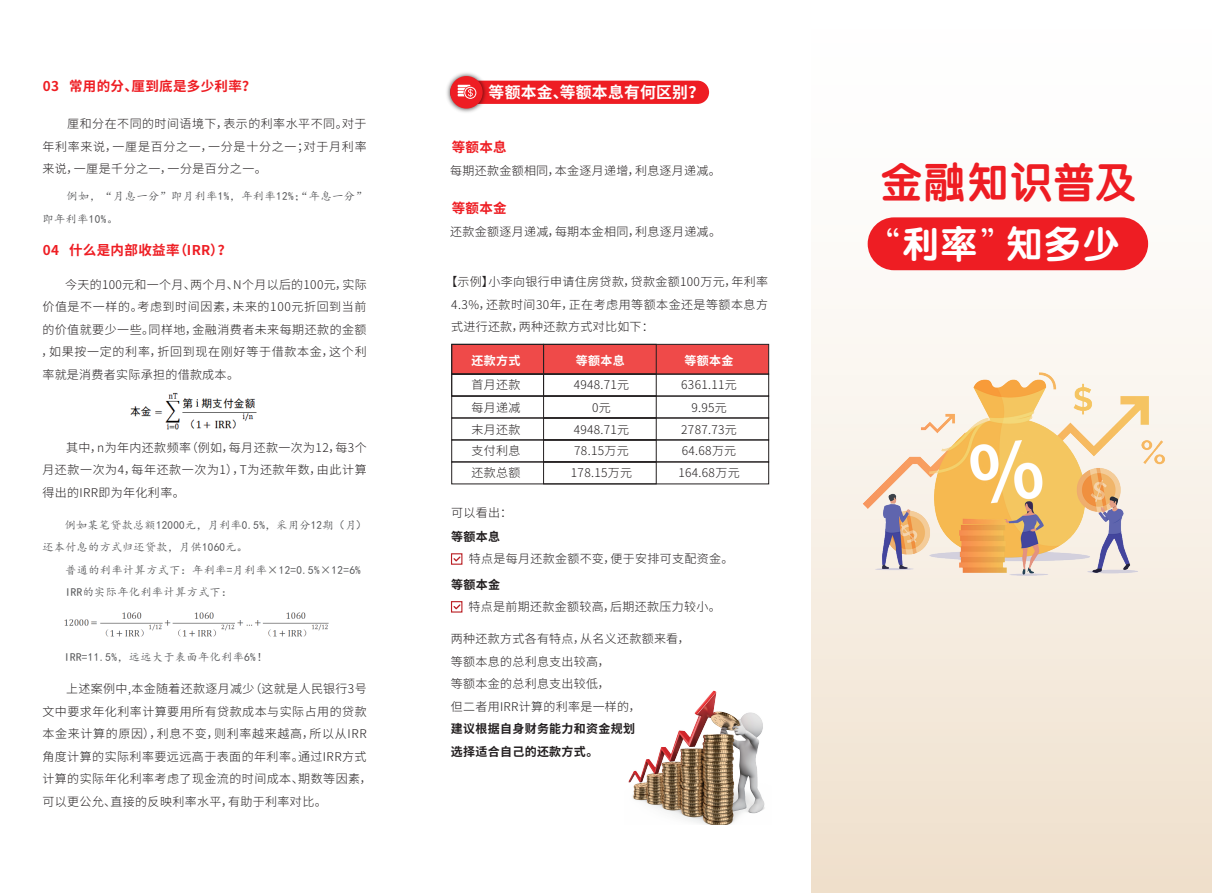
<style>
.page{position:relative;width:1212px;height:893px;background:#fff}
.page>*{position:absolute;margin:0;border:0;box-sizing:border-box;transform-origin:0 0}
.t1{font:42px "FZY4 JW GB1 0";letter-spacing:.025em;color:#ee1d23}
.t2{font:37.5px "FZY4 JW GB1 0";color:#fff}
.t3{font:700 15.9px "Source Han Sans CN";letter-spacing:.015em;color:#fff}
.t4{font:700 13.5px "Source Han Sans CN";letter-spacing:.025em;color:#ee1d23}
.t5{font:300 12px/22.5px "Source Han Sans CN";letter-spacing:.03em;color:#231f20;text-align:justify}
.t6{font:700 12px/22.5px "Source Han Sans CN";letter-spacing:.025em;color:#231f20}
.t7{font:700 12px "Source Han Sans CN";letter-spacing:.025em;color:#fff}
.t8{font:11.25px/22.5px "Kai Ti";letter-spacing:.025em;color:#57585a}
</style>
<div class="page">
<div style="left:811px;top:0;width:401px;height:893px;background:linear-gradient(to bottom,#fff,#f0e1cf)"></div>
<div style="left:868px;top:217px;width:280px;height:53px;background:#ee1d23;border-radius:26px"></div>
<img style="left:816px;top:319px;width:396px;height:300px">
<div style="left:450px;top:81px;width:259px;height:23px;background:#ee1d23;border-radius:12px"></div>
<img style="left:446px;top:72px;width:43px;height:41px">
<div style="left:450px;top:76px;width:33px;height:33px;background:#ee1d23;border-radius:50%"></div>
<svg style="left:458px;top:85px;width:18px;height:14px"></svg>
<img style="left:64px;top:612px;width:265px;height:25px">
<img style="left:130px;top:392px;width:127px;height:38px">
<div style="left:451px;top:344px;width:318px;height:30px;background:#ef4a49;border:1px solid #231f20"></div>
<div style="left:451px;top:374px;width:318px;height:22px;border:1px solid #231f20"></div>
<div style="left:451px;top:396px;width:318px;height:22px;border:1px solid #231f20"></div>
<div style="left:451px;top:418px;width:318px;height:22px;border:1px solid #231f20"></div>
<div style="left:451px;top:440px;width:318px;height:22px;border:1px solid #231f20"></div>
<div style="left:451px;top:374px;width:93px;height:22px;border:1px solid #231f20"></div>
<div style="left:451px;top:344px;width:93px;height:30px;border:1px solid #231f20"></div>
<div style="left:543px;top:344px;width:113px;height:30px;border:1px solid #231f20"></div>
<div style="left:543px;top:374px;width:113px;height:22px;border:1px solid #231f20"></div>
<div style="left:543px;top:396px;width:113px;height:22px;border:1px solid #231f20"></div>
<div style="left:543px;top:418px;width:113px;height:22px;border:1px solid #231f20"></div>
<div style="left:543px;top:440px;width:113px;height:22px;border:1px solid #231f20"></div>
<div style="left:543px;top:462px;width:113px;height:22px;border:1px solid #231f20"></div>
<img style="left:628px;top:690px;width:137px;height:134px">
<svg style="left:453px;top:556px;width:7px;height:5px"></svg>
<div style="left:451px;top:553px;width:11px;height:12px;border:1px solid #ba1f24"></div>
<svg style="left:453px;top:604px;width:7px;height:5px"></svg>
<div style="left:451px;top:601px;width:11px;height:12px;border:1px solid #ba1f24"></div>
<p class="t4" style="left:43px;top:78px;width:214px">03 常用的分、厘到底是多少利率？</p>
<p class="t5" style="left:42px;top:113px;width:326px;text-indent:25px">厘和分在不同的时间语境下，表示的利率水平不同。对于年利率来说，一厘是百分之一，一分是十分之一；对于月利率来说，一厘是千分之一，一分是百分之一。</p>
<p class="t8" style="left:42px;top:185px;width:326px;text-indent:24px">例如，“月息一分”即月利率1%，年利率12%；“年息一分”即年利率10%。</p>
<p class="t4" style="left:43px;top:242px;width:190px">04 什么是内部收益率（IRR）？</p>
<p class="t5" style="left:42px;top:274px;width:327px;text-indent:24px">今天的100元和一个月、两个月、N个月以后的100元，实际价值是不一样的。考虑到时间因素，未来的100元折回到当前的价值就要少一些。同样地，金融消费者未来每期还款的金额，如果按一定的利率，折回到现在刚好等于借款本金，这个利率就是消费者实际承担的借款成本。</p>
<p class="t5" style="left:42px;top:436px;width:326px;text-indent:24px">其中，n为年内还款频率（例如，每月还款一次为12，每3个月还款一次为4，每年还款一次为1），T为还款年数，由此计算得出的IRR即为年化利率。</p>
<p class="t8" style="left:42px;top:514px;width:326px;text-indent:22px">例如某笔贷款总额12000元，月利率0.5%，采用分12期（月）还本付息的方式归还贷款，月供1060元。</p>
<p class="t8" style="left:65px;top:559px;width:297px">普通的利率计算方式下：年利率=月利率×12=0.5%×12=6%<br>IRR的实际年化利率计算方式下：</p>
<p class="t8" style="left:64px;top:646px;width:205px">IRR=11.5%，远远大于表面年化利率6%！</p>
<p class="t5" style="left:42px;top:678px;width:331px;text-align:left;text-indent:24px">上述案例中,本金随着还款逐月减少（这就是人民银行3号文中要求年化利率计算要用所有贷款成本与实际占用的贷款本金来计算的原因），利息不变，则利率越来越高，所以从IRR角度计算的实际利率要远远高于表面的年利率。通过IRR方式计算的实际年化利率考虑了现金流的时间成本、期数等因素，可以更公允、直接的反映利率水平，有助于利率对比。</p>
<h3 class="t3" style="left:489px;top:83px;width:217px">等额本金、等额本息有何区别？</h3>
<p class="t4" style="left:452px;top:140px;width:57px">等额本息</p>
<p class="t5" style="left:450px;top:159px;width:272px">每期还款金额相同，本金逐月递增，利息逐月递减。</p>
<p class="t4" style="left:452px;top:201px;width:57px">等额本金</p>
<p class="t5" style="left:450px;top:221px;width:272px">还款金额逐月递减，每期本金相同，利息逐月递减。</p>
<p class="t5" style="left:451px;top:271px;width:319px;text-indent:-6px">【示例】小李向银行申请住房贷款，贷款金额100万元，年利率4.3%，还款时间30年，正在考虑用等额本金还是等额本息方式进行还款，两种还款方式对比如下：</p>
<p class="t7" style="left:471px;top:354px;width:50px">还款方式</p>
<p class="t7" style="left:576px;top:354px;width:50px">等额本息</p>
<p class="t7" style="left:684px;top:354px;width:50px">等额本金</p>
<p class="t5" style="left:471px;top:373px;width:50px;line-height:23.1px">首月还款每月递减</p>
<p class="t5" style="left:471px;top:419px;width:50px;line-height:21.8px">末月还款支付利息还款总额</p>
<p class="t5" style="left:574px;top:373px;width:57px;line-height:23.1px;text-align:center">4948.71元<br>0元</p>
<p class="t5" style="left:571px;top:419px;width:63px;line-height:21.8px;text-align:left">4948.71元<br>78.15万元<br>178.15万元</p>
<p class="t5" style="left:681px;top:373px;width:57px;line-height:23.1px;text-align:center">6361.11元<br>9.95元</p>
<p class="t5" style="left:678px;top:419px;width:63px;line-height:21.8px;text-align:left">2787.73元<br>64.68万元<br>164.68万元</p>
<p class="t5" style="left:451px;top:502px;width:63px">可以看出：</p>
<p class="t6" style="left:451px;top:525px;width:50px">等额本息</p>
<p class="t5" style="left:469px;top:548px;width:266px">特点是每月还款金额不变，便于安排可支配资金。</p>
<p class="t6" style="left:451px;top:573px;width:50px">等额本金</p>
<p class="t5" style="left:469px;top:596px;width:254px">特点是前期还款金额较高，后期还款压力较小。</p>
<p class="t5" style="left:451px;top:628px;width:240px;text-align:left">两种还款方式各有特点，从名义还款额来看，等额本息的总利息支出较高，<br>等额本金的总利息支出较低，<br>但二者用IRR计算的利率是一样的，</p>
<p class="t6" style="left:451px;top:718px;width:186px">建议根据自身财务能力和资金规划选择适合自己的还款方式。</p>
<h1 class="t1" style="left:880px;top:157px;width:258px">金融知识普及</h1>
<h2 class="t2" style="left:865px;top:222px;width:256px">“利率”知多少</h2>
</div>
